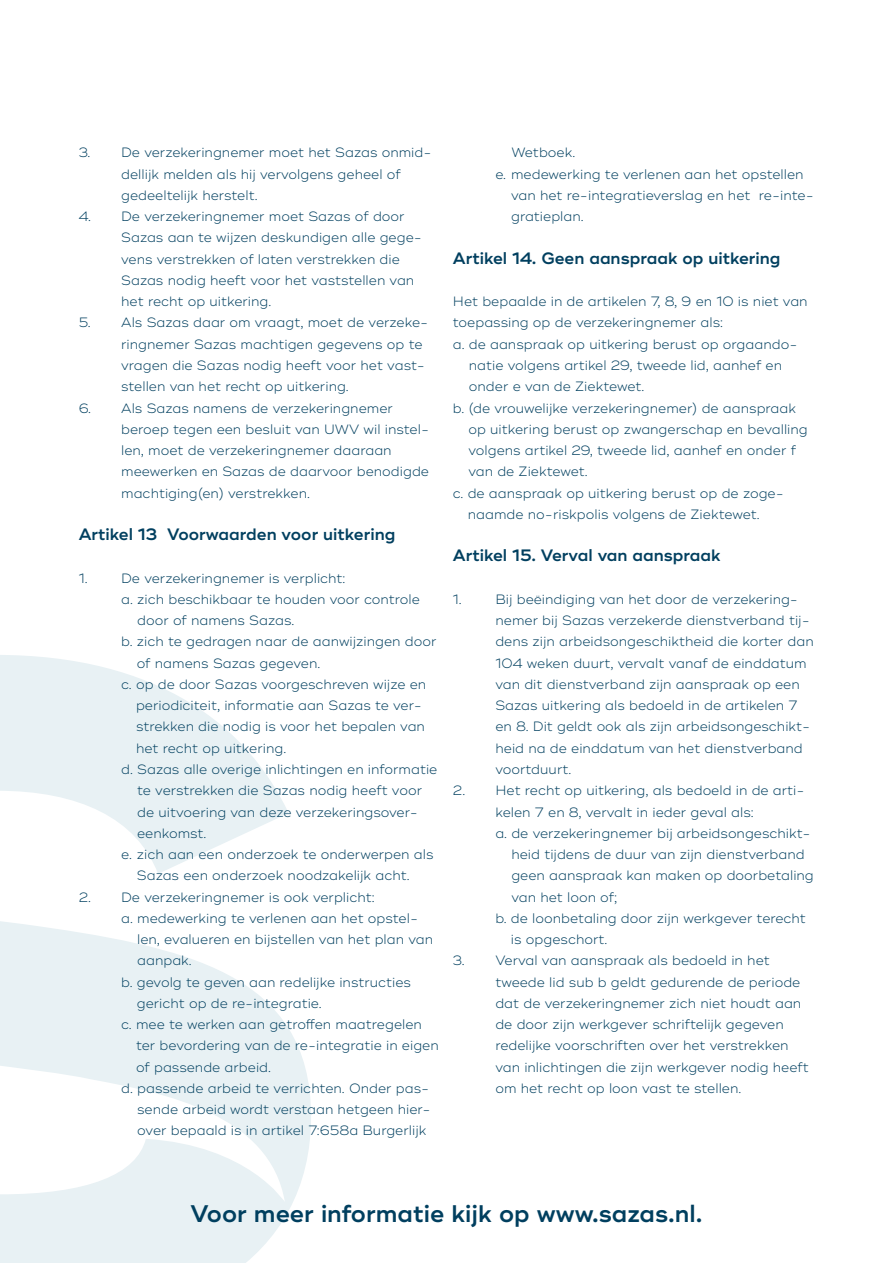
<style>
.page{position:relative;width:893px;height:1263px;background:#fff}
.page>*{position:absolute;margin:0;border:0;box-sizing:border-box;transform-origin:0 0}
.t1{font:600 24px "Ridley Grotesk";color:#003f5f}
.t2{font:600 16.5px "Ridley Grotesk";color:#003f5f}
.t3{font:300 13.5px/21.3px "Ridley Grotesk";color:#003f5f}
</style>
<div class="page">
<svg style="left:0;top:655px;width:311px;height:608px;fill:#e8f1f4"></svg>
<p class="t3" style="left:121px;top:142px;width:312px;text-indent:-43px">3. De verzekeringnemer moet het Sazas onmid&shy;dellijk melden als hij vervolgens geheel of gedeeltelijk herstelt.</p>
<p class="t3" style="left:121px;top:206px;width:302px;text-indent:-43px">4. De verzekeringnemer moet Sazas of door Sazas aan te wijzen deskundigen alle gege&shy;vens verstrekken of laten verstrekken die Sazas nodig heeft voor het vaststellen van het recht op uitkering.</p>
<p class="t3" style="left:121px;top:312px;width:309px;text-indent:-43px">5. Als Sazas daar om vraagt, moet de verzeke&shy;ringnemer Sazas machtigen gegevens op te vragen die Sazas nodig heeft voor het vast&shy;stellen van het recht op uitkering.</p>
<p class="t3" style="left:121px;top:397px;width:309px;text-indent:-43px">6. Als Sazas namens de verzekeringnemer beroep tegen een besluit van UWV wil instel&shy;len, moet de verzekeringnemer daaraan meewerken en Sazas de daarvoor benodigde machtiging(en) verstrekken.</p>
<p class="t2" style="left:79px;top:524px;width:318px">Artikel 13 Voorwaarden voor uitkering</p>
<p class="t3" style="left:79px;top:567px;width:10px">1.</p>
<p class="t3" style="left:121px;top:567px;width:226px">De verzekeringnemer is verplicht:</p>
<p class="t3" style="left:121px;top:589px;width:300px">a. zich beschikbaar te houden voor controle</p>
<p class="t3" style="left:137px;top:610px;width:159px">door of namens Sazas.</p>
<p class="t3" style="left:121px;top:631px;width:317px">b. zich te gedragen naar de aanwijzingen door</p>
<p class="t3" style="left:137px;top:653px;width:185px">of namens Sazas gegeven.</p>
<p class="t3" style="left:121px;top:674px;width:307px">c. op de door Sazas voorgeschreven wijze en</p>
<p class="t3" style="left:136px;top:695px;width:287px">periodiciteit, informatie aan Sazas te ver-</p>
<p class="t3" style="left:136px;top:716px;width:290px">strekken die nodig is voor het bepalen van</p>
<p class="t3" style="left:136px;top:738px;width:152px">het recht op uitkering.</p>
<p class="t3" style="left:121px;top:759px;width:318px">d. Sazas alle overige inlichtingen en informatie</p>
<p class="t3" style="left:137px;top:780px;width:286px">te verstrekken die Sazas nodig heeft voor</p>
<p class="t3" style="left:137px;top:801px;width:282px">de uitvoering van deze verzekeringsover-</p>
<p class="t3" style="left:137px;top:823px;width:71px">eenkomst.</p>
<p class="t3" style="left:121px;top:844px;width:314px">e. zich aan een onderzoek te onderwerpen als</p>
<p class="t3" style="left:137px;top:865px;width:274px">Sazas een onderzoek noodzakelijk acht.</p>
<p class="t3" style="left:79px;top:886px;width:298px">2. De verzekeringnemer is ook verplicht:</p>
<p class="t3" style="left:121px;top:908px;width:298px">a. medewerking te verlenen aan het opstel-</p>
<p class="t3" style="left:137px;top:929px;width:297px">len, evalueren en bijstellen van het plan van</p>
<p class="t3" style="left:137px;top:950px;width:56px">aanpak.</p>
<p class="t3" style="left:121px;top:971px;width:291px">b. gevolg te geven aan redelijke instructies</p>
<p class="t3" style="left:137px;top:993px;width:186px">gericht op de re-integratie.</p>
<p class="t3" style="left:121px;top:1014px;width:302px">c. mee te werken aan getroffen maatregelen</p>
<p class="t3" style="left:136px;top:1035px;width:304px">ter bevordering van de re-integratie in eigen</p>
<p class="t3" style="left:136px;top:1057px;width:137px">of passende arbeid.</p>
<p class="t3" style="left:121px;top:1078px;width:310px">d. passende arbeid te verrichten. Onder pas-</p>
<p class="t3" style="left:137px;top:1099px;width:295px">sende arbeid wordt verstaan hetgeen hier-</p>
<p class="t3" style="left:137px;top:1120px;width:291px">over bepaald is in artikel 7:658a Burgerlijk</p>
<p class="t3" style="left:511px;top:142px;width:65px">Wetboek.</p>
<p class="t3" style="left:495px;top:164px;width:310px">e. medewerking te verlenen aan het opstellen</p>
<p class="t3" style="left:511px;top:185px;width:304px">van het re-integratieverslag en het re-inte-</p>
<p class="t3" style="left:511px;top:206px;width:74px">gratieplan.</p>
<p class="t2" style="left:453px;top:248px;width:329px">Artikel 14. Geen aanspraak op uitkering</p>
<p class="t3" style="left:453px;top:291px;width:356px">Het bepaalde in de artikelen 7, 8, 9 en 10 is niet van</p>
<p class="t3" style="left:453px;top:312px;width:272px">toepassing op de verzekeringnemer als:</p>
<p class="t3" style="left:453px;top:334px;width:346px">a. de aanspraak op uitkering berust op orgaando-</p>
<p class="t3" style="left:469px;top:355px;width:315px">natie volgens artikel 29, tweede lid, aanhef en</p>
<p class="t3" style="left:469px;top:376px;width:177px">onder e van de Ziektewet.</p>
<p class="t3" style="left:453px;top:397px;width:345px">b. (de vrouwelijke verzekeringnemer) de aanspraak</p>
<p class="t3" style="left:468px;top:419px;width:341px">op uitkering berust op zwangerschap en bevalling</p>
<p class="t3" style="left:468px;top:440px;width:329px">volgens artikel 29, tweede lid, aanhef en onder f</p>
<p class="t3" style="left:468px;top:461px;width:121px">van de Ziektewet.</p>
<p class="t3" style="left:453px;top:482px;width:332px">c. de aanspraak op uitkering berust op de zoge-</p>
<p class="t3" style="left:468px;top:504px;width:294px">naamde no-riskpolis volgens de Ziektewet.</p>
<p class="t2" style="left:453px;top:546px;width:269px">Artikel 15. Verval van aanspraak</p>
<p class="t3" style="left:453px;top:589px;width:10px">1.</p>
<p class="t3" style="left:495px;top:589px;width:320px">Bij beëindiging van het door de verzekering&shy;nemer bij Sazas verzekerde dienstverband tij&shy;dens zijn arbeidsongeschiktheid die korter dan 104 weken duurt, vervalt vanaf de einddatum van dit dienstverband zijn aanspraak op een Sazas uitkering als bedoeld in de artikelen 7 en 8. Dit geldt ook als zijn arbeidsongeschikt&shy;heid na de einddatum van het dienstverband voortduurt.</p>
<p class="t3" style="left:453px;top:780px;width:353px">2. Het recht op uitkering, als bedoeld in de arti-</p>
<p class="t3" style="left:495px;top:801px;width:260px">kelen 7 en 8, vervalt in ieder geval als:</p>
<p class="t3" style="left:495px;top:823px;width:317px">a. de verzekeringnemer bij arbeidsongeschikt-</p>
<p class="t3" style="left:511px;top:844px;width:295px">heid tijdens de duur van zijn dienstverband</p>
<p class="t3" style="left:511px;top:865px;width:304px">geen aanspraak kan maken op doorbetaling</p>
<p class="t3" style="left:511px;top:886px;width:107px">van het loon of;</p>
<p class="t3" style="left:495px;top:908px;width:312px">b. de loonbetaling door zijn werkgever terecht</p>
<p class="t3" style="left:511px;top:929px;width:98px">is opgeschort.</p>
<p class="t3" style="left:495px;top:950px;width:315px;text-indent:-43px">3. Verval van aanspraak als bedoeld in het tweede lid sub b geldt gedurende de periode dat de verzekeringnemer zich niet houdt aan de door zijn werkgever schriftelijk gegeven redelijke voorschriften over het verstrekken van inlichtingen die zijn werkgever nodig heeft om het recht op loon vast te stellen.</p>
<h1 class="t1" style="left:191px;top:1199px;width:513px">Voor meer informatie kijk op www.sazas.nl.</h1>
</div>
